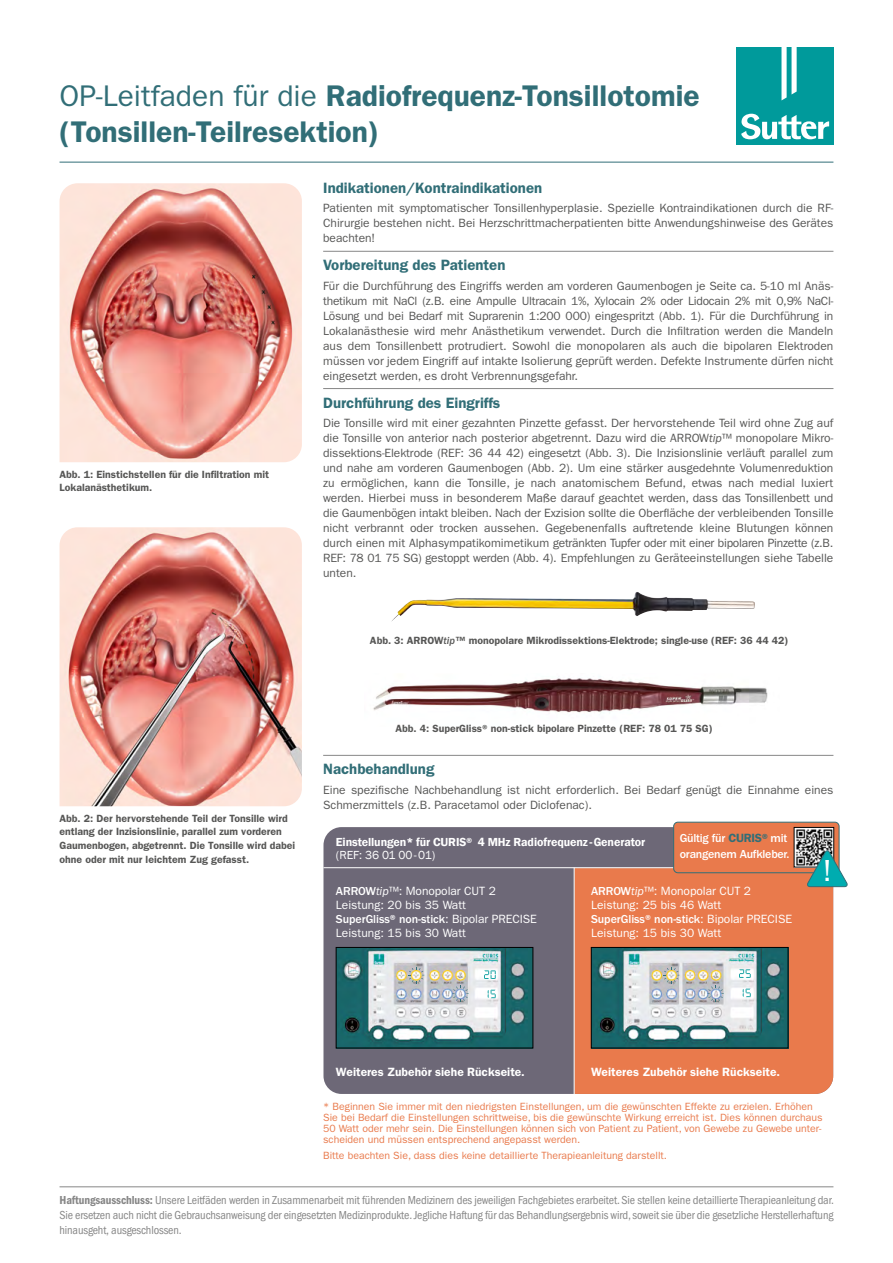
<style>
.page{position:relative;width:893px;height:1263px;background:#fff}
.page>*{position:absolute;margin:0;border:0;box-sizing:border-box;transform-origin:0 0}
.t1{font:30.6px "ITC Franklin Gothic Std";color:#fff}
.t2{font:30px/36px "Franklin Gothic LT Pro Dm";color:#316e77}
.t3{font:15px "Franklin Gothic LT Pro Dm";color:#316e77}
.t4{font:12px/15px "ITC Franklin Gothic Std";color:#575756;text-align:justify}
.t5{font:condensed 12px/15px "ITC Franklin Gothic Std";letter-spacing:-.01em;color:#878787;text-align:justify}
.t6{font:12px/14.1px "ITC Franklin Gothic Std";color:#fff}
.t7{font:600 12px/13.5px "Franklin Gothic";letter-spacing:-.01em;color:#fff}
.t8{font:12px "Franklin Gothic LT Pro Dm";color:#fff}
.t9{font:500 12px/16.5px "ITC Franklin Gothic Std";letter-spacing:-.02em;color:#fff}
.t10{font:10.5px/11.2px "ITC Franklin Gothic Std";color:#e97a4c}
.t11{font:10.5px/13.5px "Franklin Gothic LT Pro Dm";color:#575756}
.s1{font-family:"ITC Franklin Gothic Std"}
.s2{font-style:italic}
.s3{font-family:"ITC Franklin Gothic Std Med It"}
.s4{font-family:"Franklin Gothic LT Pro Dm";font-weight:400}
.s5{font-weight:400}
.s6{font-family:"Franklin Gothic LT Pro Dm";font-weight:400;color:#316e77}
.s7{font-weight:500}
.s8{font-family:"ITC Franklin Gothic Std Dm Cd";font-stretch:normal}
</style>
<div class="page">
<hr style="left:323px;top:251px;width:510px;height:1px;background:#878787">
<hr style="left:323px;top:388px;width:510px;height:1px;background:#878787">
<hr style="left:323px;top:755px;width:510px;height:1px;background:#878787">
<hr style="left:60px;top:162px;width:773px;height:1px;background:#316e77">
<div style="left:736px;top:47px;width:97px;height:98px;background:#009a9b"></div>
<svg style="left:781px;top:47px;width:16px;height:53px"></svg>
<svg style="left:741px;top:114px;width:88px;height:25px"></svg>
<img style="left:373px;top:678px;width:395px;height:35px">
<img style="left:391px;top:592px;width:364px;height:30px">
<img style="left:60px;top:527px;width:242px;height:279px">
<img style="left:60px;top:183px;width:242px;height:279px">
<div style="left:323px;top:827px;width:510px;height:267px;background:#6d6877;border-radius:18px"></div>
<div style="left:575px;top:868px;width:258px;height:226px;background:#e97a4c"></div>
<hr style="left:323px;top:867px;width:510px;height:1px;background:#fff">
<hr style="left:574px;top:867px;width:1px;height:235px;background:#fff">
<img style="left:338px;top:949px;width:193px;height:97px">
<div style="left:336px;top:947px;width:197px;height:101px;border:1px solid #000"></div>
<svg style="left:452px;top:985px;width:17px;height:17px"></svg>
<svg style="left:408px;top:967px;width:16px;height:16px"></svg>
<svg style="left:488px;top:990px;width:8px;height:8px"></svg>
<svg style="left:484px;top:970px;width:12px;height:9px"></svg>
<img style="left:593px;top:949px;width:193px;height:97px">
<div style="left:591px;top:947px;width:197px;height:101px;border:1px solid #000"></div>
<svg style="left:707px;top:985px;width:17px;height:17px"></svg>
<svg style="left:663px;top:967px;width:16px;height:16px"></svg>
<svg style="left:743px;top:989px;width:8px;height:8px"></svg>
<svg style="left:739px;top:969px;width:12px;height:9px"></svg>
<div style="left:674px;top:822px;width:165px;height:51px;background:#e97a4c;border-radius:4px"></div>
<div style="left:673px;top:822px;width:166px;height:51px;border:1px solid #316e77;border-radius:4px"></div>
<img style="left:796px;top:829px;width:36px;height:36px">
<div style="left:794px;top:827px;width:40px;height:40px;border:1px solid #000"></div>
<svg style="left:807px;top:849px;width:41px;height:38px"></svg>
<hr style="left:60px;top:1186px;width:773px;height:1px;background:#878787">
<h2 class="t2" style="left:60px;top:77px;width:642px"><span class="s1">OP-Leitfaden für die</span> Radiofrequenz-Tonsillotomie (Tonsillen-Teilresektion)</h2>
<p class="t11" style="left:60px;top:468px;width:211px">Abb. 1: Einstichstellen für die Infiltration mit<br>Lokalanästhetikum.</p>
<p class="t3" style="left:323px;top:179px;width:220px">Indikationen/Kontraindikationen</p>
<p class="t4" style="left:323px;top:201px;width:512px">Patienten mit symptomatischer Tonsillenhyperplasie. Spezielle Kontraindikationen durch die RF-Chirurgie bestehen nicht. Bei Herzschrittmacherpatienten bitte Anwendungshinweise des Gerätes beachten!</p>
<p class="t3" style="left:323px;top:256px;width:184px">Vorbereitung des Patienten</p>
<p class="t4" style="left:323px;top:278px;width:512px">Für die Durchführung des Eingriffs werden am vorderen Gaumenbogen je Seite ca. 5-10 ml Anäs&shy;thetikum mit NaCl (z.B. eine Ampulle Ultracain 1%, Xylocain 2% oder Lidocain 2% mit 0,9% NaCl-Lösung und bei Bedarf mit Suprarenin 1:200 000) eingespritzt (Abb. 1). Für die Durchführung in Lokalanästhesie wird mehr Anästhetikum verwendet. Durch die Infiltration werden die Mandeln aus dem Tonsillenbett protrudiert. Sowohl die monopolaren als auch die bipolaren Elektroden müssen vor jedem Eingriff auf intakte Isolierung geprüft werden. Defekte Instrumente dürfen nicht eingesetzt werden, es droht Verbrennungsgefahr.</p>
<p class="t3" style="left:323px;top:394px;width:179px">Durchführung des Eingriffs</p>
<p class="t4" style="left:323px;top:415px;width:512px">Die Tonsille wird mit einer gezahnten Pinzette gefasst. Der hervorstehende Teil wird ohne Zug auf die Tonsille von anterior nach posterior abgetrennt. Dazu wird die ARROW<span class="s2">tip</span>™ monopolare Mikro&shy;dissektions-Elektrode (REF: 36 44 42) eingesetzt (Abb. 3). Die Inzisionslinie verläuft parallel zum und nahe am vorderen Gaumenbogen (Abb. 2). Um eine stärker ausgedehnte Volumenreduktion zu ermöglichen, kann die Tonsille, je nach anatomischem Befund, etwas nach medial luxiert werden. Hierbei muss in besonderem Maße darauf geachtet werden, dass das Tonsillenbett und die Gaumenbögen intakt bleiben. Nach der Exzision sollte die Oberfläche der verbleibenden Tonsille nicht verbrannt oder trocken aussehen. Gegebenenfalls auftretende kleine Blutungen können durch einen mit Alphasympatikomimetikum getränkten Tupfer oder mit einer bipolaren Pinzette (z.B.<br>REF: 78 01 75 SG) gestoppt werden (Abb. 4). Empfehlungen zu Geräteeinstellungen siehe Tabelle unten.</p>
<p class="t11" style="left:370px;top:634px;width:420px">Abb. 3: ARROW<span class="s3">tip</span>™ monopolare Mikrodissektions-Elektrode; single-use (REF: 36 44 42)</p>
<p class="t11" style="left:60px;top:812px;width:237px">Abb. 2: Der hervorstehende Teil der Tonsille wird entlang der Inzisionslinie, parallel zum vorderen Gaumenbogen, abgetrennt. Die Tonsille wird dabei ohne oder mit nur leichtem Zug gefasst.</p>
<p class="t11" style="left:395px;top:722px;width:319px">Abb. 4: SuperGliss® non-stick bipolare Pinzette (REF: 78 01 75 SG)</p>
<p class="t3" style="left:323px;top:760px;width:113px">Nachbehandlung</p>
<p class="t4" style="left:323px;top:782px;width:512px">Eine spezifische Nachbehandlung ist nicht erforderlich. Bei Bedarf genügt die Einnahme eines<br>Schmerzmittels (z.B. Paracetamol oder Diclofenac).</p>
<p class="t7" style="left:336px;top:835px;width:311px">Einstellungen* für CURIS<span class="s4">®</span> 4 MHz Radiofrequenz-Generator <span class="s5">(REF: 36 01 00-01)</span></p>
<p class="t9" style="left:680px;top:830px;width:111px">Gültig für <span class="s6">CURIS®</span>mit orangenem Aufkleber.</p>
<p class="t6" style="left:336px;top:884px;width:203px"><span class="s7">ARROW</span><span class="s2">tip</span>™: Monopolar CUT 2<br>Leistung: 20 bis 35 Watt<br><span class="s7">SuperGliss® non-stick</span>: Bipolar PRECISE<br>Leistung: 15 bis 30 Watt</p>
<p class="t6" style="left:591px;top:884px;width:203px"><span class="s7">ARROW</span><span class="s2">tip</span>™: Monopolar CUT 2<br>Leistung: 25 bis 46 Watt<br><span class="s7">SuperGliss® non-stick</span>: Bipolar PRECISE<br>Leistung: 15 bis 30 Watt</p>
<h1 class="t1" style="left:823px;top:853px;width:11px">!</h1>
<p class="t8" style="left:336px;top:1065px;width:190px">Weiteres Zubehör siehe Rückseite.</p>
<p class="t8" style="left:591px;top:1065px;width:190px">Weiteres Zubehör siehe Rückseite.</p>
<p class="t10" style="left:323px;top:1100px;width:501px">* Beginnen Sie immer mit den niedrigsten Einstellungen, um die gewünschten Effekte zu erzielen. Erhöhen Sie bei Bedarf die Einstellungen schrittweise, bis die gewünschte Wirkung erreicht ist. Dies können durchaus 50 Watt oder mehr sein. Die Einstellungen können sich von Patient zu Patient, von Gewebe zu Gewebe unter&shy;scheiden und müssen entsprechend angepasst werden.</p>
<p class="t10" style="left:323px;top:1150px;width:345px">Bitte beachten Sie, dass dies keine detaillierte Therapieanleitung darstellt.</p>
<p class="t5" style="left:60px;top:1193px;width:776px"><span class="s8">Haftungsausschluss:</span> Unsere Leitfäden werden in Zusammenarbeit mit führenden Medizinern des jeweiligen Fachgebietes erarbeitet. Sie stellen keine detaillierte Therapieanleitung dar.<br>Sie ersetzen auch nicht die Gebrauchsanweisung der eingesetzten Medizinprodukte. Jegliche Haftung für das Behandlungsergebnis wird, soweit sie über die gesetzliche Herstellerhaftung hinausgeht, ausgeschlossen.</p>
</div>
